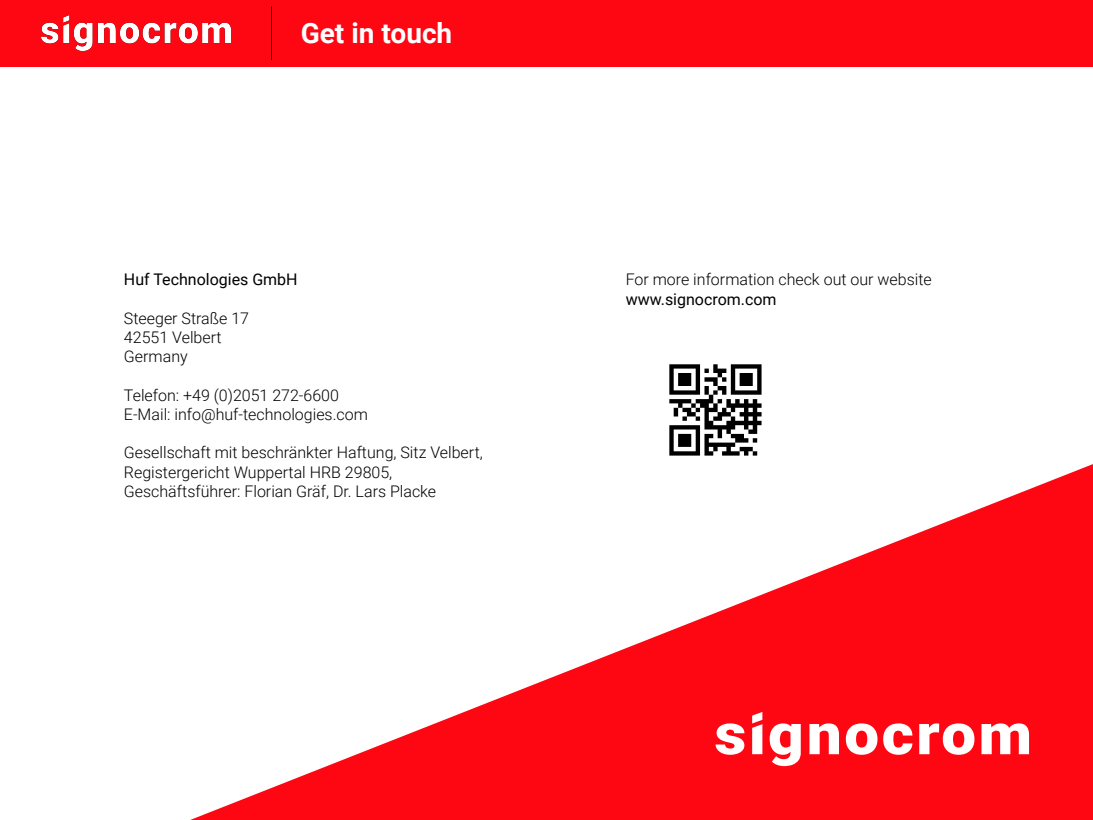
<style>
.page{position:relative;width:1093px;height:820px;background:#fff}
.page>*{position:absolute;margin:0;border:0;box-sizing:border-box;transform-origin:0 0}
.t1{font:700 28px "Roboto";color:#fff}
.t2{font:300 16px/19.2px "Roboto";color:#000}
.t3{font:16px "Roboto";color:#000}
</style>
<div class="page">
<div style="left:0;top:0;width:1093px;height:66px;background:#ff0613"></div>
<img style="left:41px;top:15px;width:190px;height:36px">
<hr style="left:271px;top:6px;width:1px;height:54px;background:#000">
<svg style="left:193px;top:464px;width:900px;height:355px"></svg>
<svg style="left:715px;top:723px;width:29px;height:31px"></svg>
<svg style="left:770px;top:723px;width:31px;height:42px"></svg>
<svg style="left:809px;top:723px;width:30px;height:30px"></svg>
<svg style="left:846px;top:723px;width:31px;height:31px"></svg>
<svg style="left:883px;top:723px;width:29px;height:31px"></svg>
<svg style="left:919px;top:723px;width:55px;height:31px"></svg>
<svg style="left:981px;top:723px;width:48px;height:30px"></svg>
<svg style="left:752px;top:711px;width:10px;height:42px"></svg>
<img style="left:669px;top:364px;width:93px;height:92px">
<h1 class="t1" style="left:301px;top:13px;width:153px">Get in touch</h1>
<p class="t3" style="left:124px;top:268px;width:175px">Huf Technologies GmbH</p>
<p class="t2" style="left:124px;top:308px;width:127px">Steeger Straße 17<br>42551 Velbert<br>Germany</p>
<p class="t2" style="left:124px;top:385px;width:245px">Telefon: +49 (0)2051 272-6600<br>E-Mail: info@huf-technologies.com</p>
<p class="t2" style="left:124px;top:442px;width:360px">Gesellschaft mit beschränkter Haftung, Sitz Velbert,<br>Registergericht Wuppertal HRB 29805,<br>Geschäftsführer: Florian Gräf, Dr. Lars Placke</p>
<p class="t2" style="left:626px;top:269px;width:308px">For more information check out our website</p>
<p class="t3" style="left:626px;top:288px;width:152px">www.signocrom.com</p>
</div>
